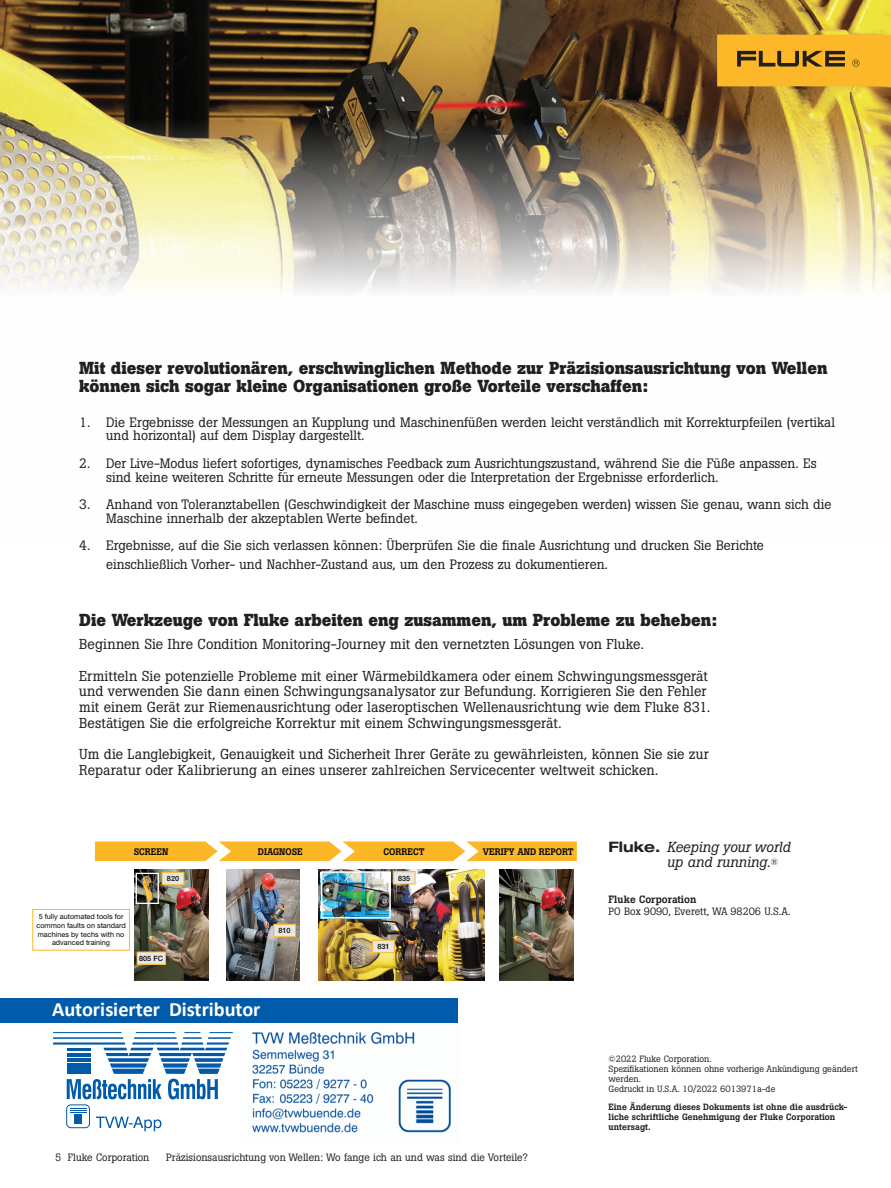
<style>
.page{position:relative;width:891px;height:1188px;background:#fff}
.page>*{position:absolute;margin:0;border:0;box-sizing:border-box;transform-origin:0 0}
.t1{font:700 20.4px "Calibri";letter-spacing:-.005em;color:#fff}
.t2{font:700 17.25px/18.8px "Boton Pro";color:#231f20}
.t3{font:italic 14.4px/14.4px "Boton Pro";color:#231f20}
.t4{font:14.25px/15.8px "Boton Pro";color:#231f20}
.t5{font:13.5px/13.5px "Boton Pro";color:#231f20}
.t6{font:10.5px "Boton Pro";color:#231f20}
.t7{font:500 10.5px "Boton Pro";color:#231f20}
.t8{font:500 9.45px "Boton Pro";color:#040503}
.t9{font:9px/9.8px "Boton Pro";color:#231f20}
.t10{font:500 9px/9.8px "Boton Pro";color:#231f20}
.t11{font:7.2px/8.7px "Helvetica Neue LT Pro";color:#040503;text-align:center}
.t12{font:500 7.2px "Helvetica Neue LT Pro";color:#040503}
.s1{font-family:"Helvetica Neue LT Pro";font-weight:700;font-style:normal;font-stretch:expanded}
.s2{font-style:normal;font-size:9px}
</style>
<div class="page">
<img style="left:0;top:0;width:891px;height:292px">
<svg style="left:95px;top:841px;width:482px;height:20px;background:#fbbe3c"></svg>
<img style="left:135px;top:870px;width:74px;height:110px">
<svg style="left:136px;top:873px;width:23px;height:31px"></svg>
<img style="left:139px;top:874px;width:16px;height:30px">
<img style="left:500px;top:870px;width:73px;height:110px">
<img style="left:226px;top:870px;width:73px;height:110px">
<img style="left:319px;top:870px;width:166px;height:111px">
<div style="left:32px;top:909px;width:98px;height:42px;border:1px solid #fbb725"></div>
<img style="left:321px;top:871px;width:70px;height:48px">
<div style="left:162px;top:872px;width:22px;height:13px;background:#e6e7e6"></div>
<div style="left:162px;top:872px;width:22px;height:13px;border:1px solid #fbb725"></div>
<div style="left:137px;top:952px;width:28px;height:12px;background:#e6e7e6"></div>
<div style="left:137px;top:952px;width:29px;height:13px;border:1px solid #fbb725"></div>
<div style="left:274px;top:924px;width:22px;height:13px;background:#e6e7e6"></div>
<div style="left:274px;top:924px;width:22px;height:13px;border:1px solid #fbb725"></div>
<div style="left:393px;top:872px;width:22px;height:12px;background:#e6e7e6"></div>
<div style="left:393px;top:871px;width:22px;height:13px;border:1px solid #fbb725"></div>
<div style="left:373px;top:940px;width:21px;height:13px;background:#e6e7e6"></div>
<div style="left:372px;top:940px;width:23px;height:13px;border:1px solid #fbb725"></div>
<div style="left:717px;top:35px;width:174px;height:51px;background:#fcb828"></div>
<svg style="left:737px;top:51px;width:108px;height:16px"></svg>
<svg style="left:852px;top:59px;width:8px;height:8px"></svg>
<img style="left:252px;top:1031px;width:199px;height:102px">
<svg style="left:53px;top:1032px;width:180px;height:67px"></svg>
<svg style="left:70px;top:1110px;width:16px;height:14px"></svg>
<div style="left:66px;top:1104px;width:24px;height:24px;border:1px solid #015aaa;border-radius:4px"></div>
<svg style="left:96px;top:1117px;width:65px;height:14px"></svg>
<div style="left:214px;top:998px;width:111px;height:24px;background:#015aaa"></div>
<div style="left:0;top:998px;width:106px;height:24px;background:#015aaa"></div>
<div style="left:106px;top:998px;width:110px;height:24px;background:#015aaa"></div>
<div style="left:296px;top:998px;width:111px;height:24px;background:#015aaa"></div>
<div style="left:347px;top:998px;width:111px;height:24px;background:#015aaa"></div>
<p class="t2" style="left:79px;top:358px;width:750px">Mit dieser revolutionären, erschwinglichen Methode zur Präzisionsausrichtung von Wellen können sich sogar kleine Organisationen große Vorteile verschaffen:</p>
<p class="t5" style="left:106px;top:415px;width:730px;text-indent:-27px">1. Die Ergebnisse der Messungen an Kupplung und Maschinenfüßen werden leicht verständlich mit Korrekturpfeilen (vertikal und horizontal) auf dem Display dargestellt.</p>
<p class="t5" style="left:106px;top:457px;width:712px;text-indent:-27px">2. Der Live-Modus liefert sofortiges, dynamisches Feedback zum Ausrichtungszustand, während Sie die Füße anpassen. Es sind keine weiteren Schritte für erneute Messungen oder die Interpretation der Ergebnisse erforderlich.</p>
<p class="t5" style="left:106px;top:498px;width:727px;text-indent:-27px">3. Anhand von Toleranztabellen (Geschwindigkeit der Maschine muss eingegeben werden) wissen Sie genau, wann sich die<br>Maschine innerhalb der akzeptablen Werte befindet.</p>
<p class="t5" style="left:106px;top:536px;width:659px;line-height:18.8px;text-indent:-27px">4. Ergebnisse, auf die Sie sich verlassen können: Überprüfen Sie die finale Ausrichtung und drucken Sie Berichte einschließlich Vorher- und Nachher-Zustand aus, um den Prozess zu dokumentieren.</p>
<p class="t2" style="left:79px;top:611px;width:640px">Die Werkzeuge von Fluke arbeiten eng zusammen, um Probleme zu beheben:</p>
<p class="t4" style="left:79px;top:636px;width:566px">Beginnen Sie Ihre Condition Monitoring-Journey mit den vernetzten Lösungen von Fluke.</p>
<p class="t4" style="left:79px;top:668px;width:633px">Ermitteln Sie potenzielle Probleme mit einer Wärmebildkamera oder einem Schwingungsmessgerät und verwenden Sie dann einen Schwingungsanalysator zur Befundung. Korrigieren Sie den Fehler mit einem Gerät zur Riemenausrichtung oder laseroptischen Wellenausrichtung wie dem Fluke 831.<br>Bestätigen Sie die erfolgreiche Korrektur mit einem Schwingungsmessgerät.</p>
<p class="t4" style="left:79px;top:746px;width:631px">Um die Langlebigkeit, Genauigkeit und Sicherheit Ihrer Geräte zu gewährleisten, können Sie sie zur<br>Reparatur oder Kalibrierung an eines unserer zahlreichen Servicecenter weltweit schicken.</p>
<p class="t8" style="left:134px;top:846px;width:36px">SCREEN</p>
<p class="t8" style="left:258px;top:846px;width:46px">DIAGNOSE</p>
<p class="t8" style="left:383px;top:846px;width:43px">CORRECT</p>
<p class="t8" style="left:483px;top:846px;width:92px">VERIFY AND REPORT</p>
<p class="t11" style="left:36px;top:912px;width:91px">5 fully automated tools for common faults on standard machines by techs with no advanced training</p>
<p class="t12" style="left:167px;top:875px;width:14px">820</p>
<p class="t12" style="left:139px;top:954px;width:25px">805 FC</p>
<h1 class="t1" style="left:52px;top:996px;width:210px">Autorisierter Distributor</h1>
<p class="t12" style="left:279px;top:927px;width:14px">810</p>
<p class="t12" style="left:398px;top:874px;width:14px">835</p>
<p class="t12" style="left:377px;top:943px;width:14px">831</p>
<p class="t6" style="left:55px;top:1151px;width:96px">5 Fluke Corporation</p>
<p class="t6" style="left:166px;top:1151px;width:363px">Präzisionsausrichtung von Wellen: Wo fange ich an und was sind die Vorteile?</p>
<p class="t3" style="left:667px;top:840px;width:125px;text-indent:-58px"><span class="s1">Fluke.</span> Keeping your world up and running.<span class="s2">®</span></p>
<p class="t7" style="left:609px;top:892px;width:89px">Fluke Corporation</p>
<p class="t6" style="left:609px;top:904px;width:184px">PO Box 9090, Everett, WA 98206 U.S.A.</p>
<p class="t9" style="left:609px;top:1054px;width:251px">©2022 Fluke Corporation.<br>Spezifikationen können ohne vorherige Ankündigung geändert werden.<br>Gedruckt in U.S.A. 10/2022 6013971a-de</p>
<p class="t10" style="left:609px;top:1102px;width:240px">Eine Änderung dieses Dokuments ist ohne die ausdrück&shy;liche schriftliche Genehmigung der Fluke Corporation untersagt.</p>
</div>
